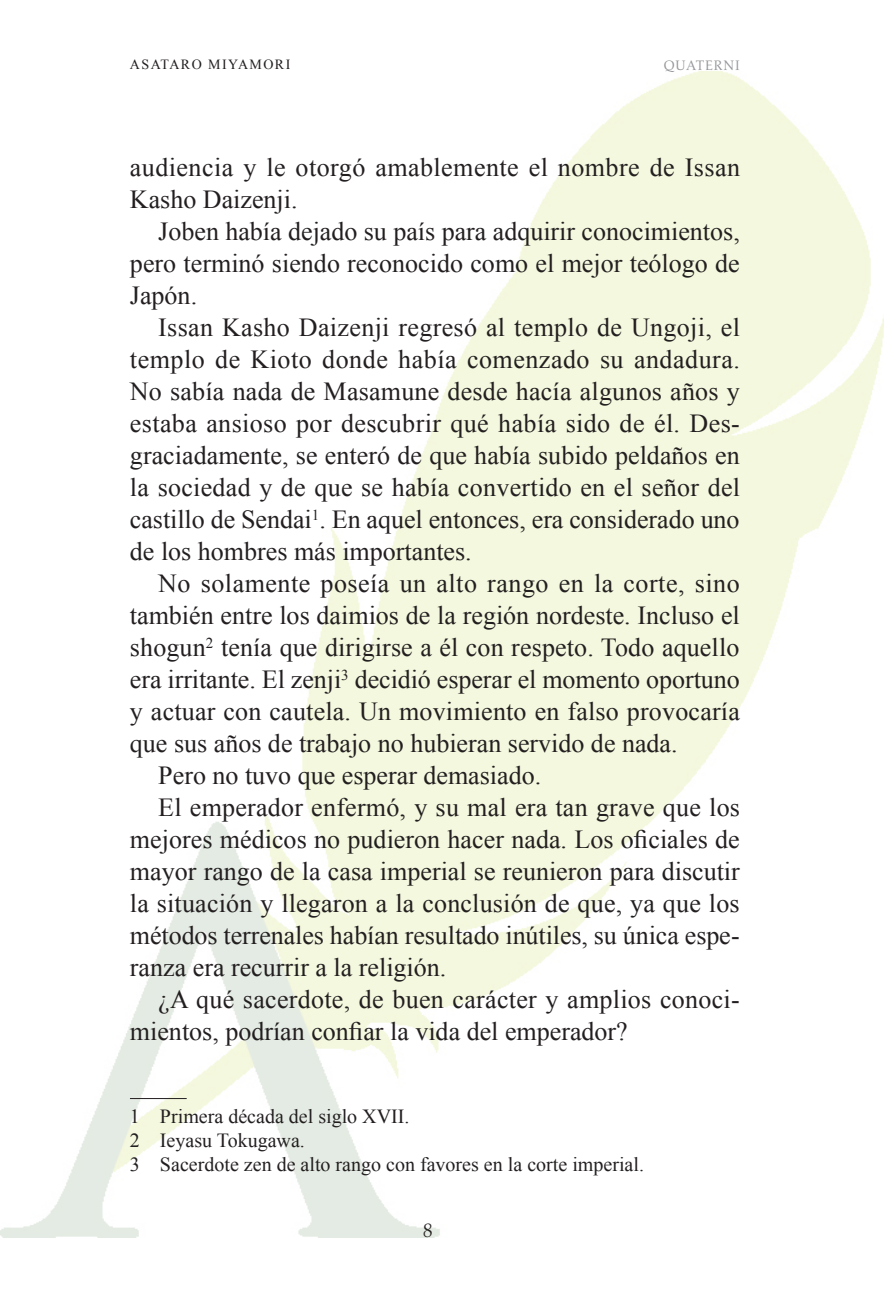
<style>
.page{position:relative;width:884px;height:1309px;background:#fff}
.page>*{position:absolute;margin:0;border:0;box-sizing:border-box;transform-origin:0 0}
.texto_yo{font:26px/32px "Times New Roman";color:#231f20;text-align:justify}
.texto_yo-2{font:26px/32px "Times New Roman";letter-spacing:.02em;color:#231f20}
.Texto_nota_pie{font:20px "Times New Roman";color:#231f20}
.t1{font:20px "Aldus LT Std";color:#231f20}
.t2{font:14px "Times New Roman";letter-spacing:.1em;color:#231f20}
.t3{font:14px "Aldus LT Std";letter-spacing:.05em;color:#939598}
</style>
<div class="page">
<img style="left:0;top:71px;width:883px;height:1166px">
<hr style="left:130px;top:1098px;width:57px;height:1px;background:#231f20">
<p class="t2" style="left:130px;top:55px;width:162px">ASATARO MIYAMORI</p>
<p class="t3" style="left:663px;top:57px;width:77px">QUATERNI</p>
<p class="texto_yo-2" style="left:130px;top:151px;width:611px">audiencia y le otorgó amablemente el nombre de Issan<br>Kasho Daizenji.</p>
<p class="texto_yo" style="left:130px;top:215px;width:611px;text-indent:28px">Joben había dejado su país para adquirir conocimientos, pero terminó siendo reconocido como el mejor teólogo de Japón.</p>
<p class="texto_yo" style="left:130px;top:311px;width:611px;text-indent:28px">Issan Kasho Daizenji regresó al templo de Ungoji, el templo de Kioto donde había comenzado su andadura.<br>No sabía nada de Masamune desde hacía algunos años y estaba ansioso por descubrir qué había sido de él. Des&shy;graciadamente, se enteró de que había subido peldaños en la sociedad y de que se había convertido en el señor del castillo de Sendai<sup>1</sup>. En aquel entonces, era considerado uno de los hombres más importantes.</p>
<p class="texto_yo" style="left:130px;top:567px;width:611px;text-indent:28px">No solamente poseía un alto rango en la corte, sino también entre los daimios de la región nordeste. Incluso el shogun<sup>2</sup> tenía que dirigirse a él con respeto. Todo aquello era irritante. El zenji<sup>3</sup> decidió esperar el momento oportuno y actuar con cautela. Un movimiento en falso provocaría que sus años de trabajo no hubieran servido de nada.</p>
<p class="texto_yo" style="left:158px;top:759px;width:384px">Pero no tuvo que esperar demasiado.</p>
<p class="texto_yo" style="left:130px;top:791px;width:611px;text-indent:28px">El emperador enfermó, y su mal era tan grave que los mejores médicos no pudieron hacer nada. Los oficiales de mayor rango de la casa imperial se reunieron para discutir la situación y llegaron a la conclusión de que, ya que los métodos terrenales habían resultado inútiles, su única espe&shy;ranza era recurrir a la religión.</p>
<p class="texto_yo" style="left:130px;top:983px;width:611px;text-indent:28px">¿A qué sacerdote, de buen carácter y amplios conoci&shy;mientos, podrían confiar la vida del emperador?</p>
<p class="Texto_nota_pie" style="left:130px;top:1102px;width:281px">1 Primera década del siglo XVII.</p>
<p class="Texto_nota_pie" style="left:130px;top:1126px;width:176px">2 Ieyasu Tokugawa.</p>
<p class="Texto_nota_pie" style="left:130px;top:1150px;width:515px">3 Sacerdote zen de alto rango con favores en la corte imperial.</p>
<p class="t1" style="left:423px;top:1219px;width:11px">8</p>
</div>
